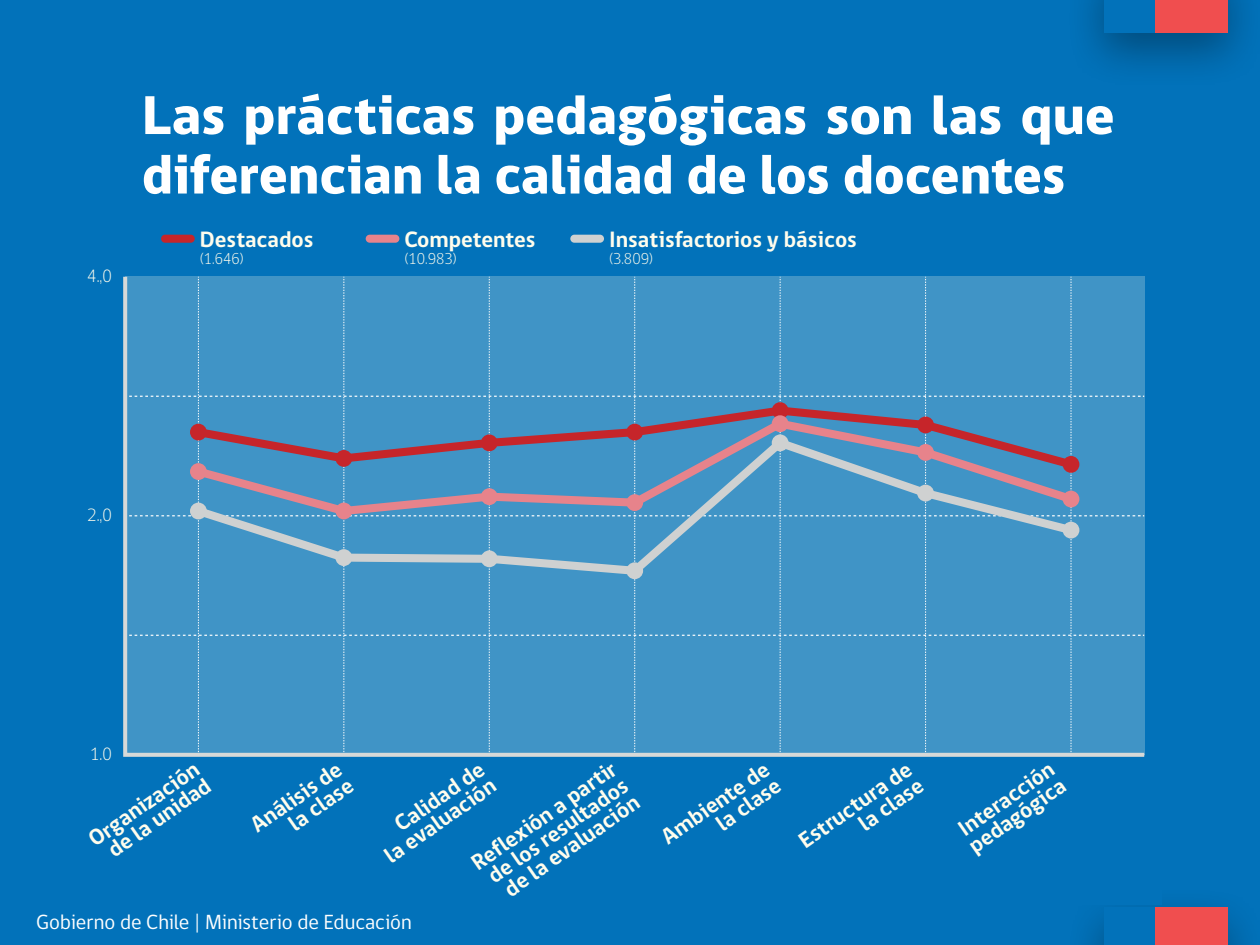
<style>
.page{position:relative;width:1260px;height:945px;background:#0272ba}
.page>*{position:absolute;margin:0;border:0;box-sizing:border-box;transform-origin:0 0}
.t1{font:800 56px/59.5px "gob CL";letter-spacing:-.005em;color:#fff}
.t2{font:700 22.75px/20.1px "gob CL";color:#fffded;text-align:right}
.t3{font:21px "gob CL";color:#fff}
.t4{font:300 18.2px "gob CL";color:#fffded}
.t5{font:300 16.1px "gob CL";color:#fffded}
</style>
<div class="page">
<div style="left:1066px;top:0;width:194px;height:89px;background:#000;opacity:.33"></div>
<div style="left:1104px;top:0;width:51px;height:33px;background:#0272ba"></div>
<div style="left:1155px;top:0;width:73px;height:33px;background:#f04e4f"></div>
<div style="left:1066px;top:886px;width:194px;height:59px;background:#000;opacity:.33"></div>
<div style="left:1104px;top:908px;width:51px;height:37px;background:#0272ba"></div>
<div style="left:1155px;top:908px;width:73px;height:37px;background:#f04e4f"></div>
<div style="left:70px;top:221px;width:1092px;height:684px;background:#0272ba"></div>
<div style="left:161px;top:235px;width:34px;height:8px;background:#c6252a;border-radius:4px"></div>
<div style="left:366px;top:235px;width:33px;height:8px;background:#e7838b;border-radius:4px"></div>
<div style="left:570px;top:235px;width:34px;height:8px;background:#cfd1d1;border-radius:4px"></div>
<svg style="left:123px;top:276px;width:1022px;height:481px;background:#4a94c3"></svg>
<h1 class="t1" style="left:142px;top:87px;width:975px">Las prácticas pedagógicas son las que diferencian la calidad de los docentes</h1>
<p class="t4" style="left:87px;top:264px;width:26px">4.,0</p>
<p class="t4" style="left:87px;top:503px;width:26px">2.,0</p>
<p class="t2" style="left:200px;top:230px;width:115px">Destacados</p>
<p class="t5" style="left:200px;top:248px;width:46px">(1.646)</p>
<p class="t4" style="left:90px;top:742px;width:23px">1.0</p>
<p class="t2" style="left:404px;top:230px;width:133px">Competentes</p>
<p class="t5" style="left:404px;top:248px;width:54px">(10.983)</p>
<p class="t2" style="left:609px;top:230px;width:249px">Insatisfactorios y básicos</p>
<p class="t5" style="left:609px;top:248px;width:46px">(3.809)</p>
<p class="t2" style="left:468px;top:857px;width:173px;text-align:justify;rotate:-35deg">Reflexión a partir de los resultados de la evaluación</p>
<p class="t2" style="left:658px;top:831px;width:127px;rotate:-35deg">Ambiente de la clase</p>
<p class="t2" style="left:796px;top:835px;width:134px;rotate:-35deg">Estructura de la clase</p>
<p class="t2" style="left:954px;top:824px;width:115px;text-align:left;rotate:-35deg">Interacción pedagógica</p>
<p class="t2" style="left:85px;top:833px;width:131px;text-align:center;rotate:-35deg">Organización de la unidad</p>
<p class="t2" style="left:248px;top:819px;width:107px;rotate:-35deg">Análisis de la clase</p>
<p class="t2" style="left:370px;top:834px;width:132px;rotate:-35deg">Calidad de<br>la evaluación</p>
<p class="t3" style="left:36px;top:908px;width:377px">Gobierno de Chile | Ministerio de Educación</p>
</div>
